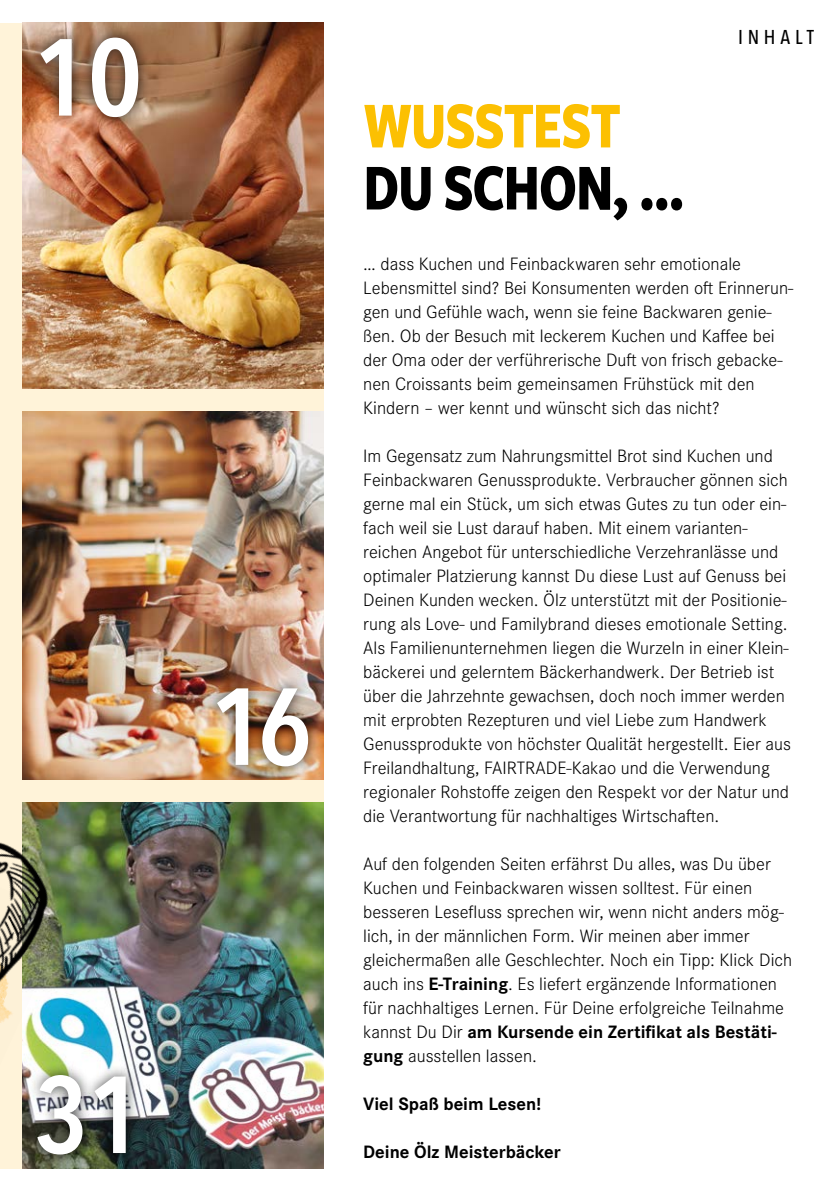
<style>
.page{position:relative;width:840px;height:1191px;background:#fff}
.page>*{position:absolute;margin:0;border:0;box-sizing:border-box;transform-origin:0 0}
.t1{font:600 108px "Avenir Next Condensed";color:#fff}
.t2{font:700 68px "Freight Sans Cnd Pro";letter-spacing:-.025em;color:#000;scale:.9 1}
.t3{font:700 68px "Freight Sans Cnd Pro";letter-spacing:-.025em;color:#fcc002;scale:.9 1}
.t4{font:500 20px "Avenir Next Condensed";letter-spacing:.23em;color:#000}
.t5{font:300 18.6px/24px "Corporate S Pro";color:#000}
.t6{font:700 18.6px "Corporate S Pro";color:#000}
.s1{font-weight:700}
</style>
<div class="page">
<div style="left:0;top:23px;width:323px;height:1145px;background:#fff3d9"></div>
<img style="left:23px;top:23px;width:300px;height:365px">
<img style="left:23px;top:802px;width:300px;height:366px">
<img style="left:23px;top:411px;width:300px;height:369px">
<img style="left:0;top:1019px;width:67px;height:102px">
<div style="left:29px;top:25px;width:122px;height:104px;background:#000;opacity:.75"></div>
<div style="left:26px;top:1062px;width:113px;height:104px;background:#000;opacity:.75"></div>
<div style="left:205px;top:675px;width:116px;height:103px;background:#000;opacity:.75"></div>
<img style="left:0;top:802px;width:97px;height:217px">
<h1 class="t1" style="left:34px;top:-16px;width:109px">10</h1>
<h1 class="t1" style="left:34px;top:1021px;width:109px">31</h1>
<h1 class="t1" style="left:210px;top:633px;width:103px">16</h1>
<h2 class="t3" style="left:363px;top:79px;width:288px">WUSSTEST</h2>
<h2 class="t2" style="left:363px;top:141px;width:358px">DU SCHON, ...</h2>
<p class="t4" style="left:737px;top:25px;width:77px">INHALT</p>
<p class="t5" style="left:363px;top:251px;width:431px">… dass Kuchen und Feinbackwaren sehr emotionale Lebensmittel sind? Bei Konsumenten werden oft Erinnerun&shy;gen und Gefühle wach, wenn sie feine Backwaren genie&shy;ßen. Ob der Besuch mit leckerem Kuchen und Kaffee bei der Oma oder der verführerische Duft von frisch gebacke&shy;nen Croissants beim gemeinsamen Frühstück mit den Kindern – wer kennt und wünscht sich das nicht?</p>
<p class="t5" style="left:363px;top:443px;width:429px">Im Gegensatz zum Nahrungsmittel Brot sind Kuchen und Feinbackwaren Genussprodukte. Verbraucher gönnen sich gerne mal ein Stück, um sich etwas Gutes zu tun oder ein&shy;fach weil sie Lust darauf haben. Mit einem varianten&shy;reichen Angebot für unterschiedliche Verzehranlässe und optimaler Platzierung kannst Du diese Lust auf Genuss bei Deinen Kunden wecken. Ölz unterstützt mit der Positionie&shy;rung als Love- und Familybrand dieses emotionale Setting.<br>Als Familienunternehmen liegen die Wurzeln in einer Klein&shy;bäckerei und gelerntem Bäckerhandwerk. Der Betrieb ist über die Jahrzehnte gewachsen, doch noch immer werden mit erprobten Rezepturen und viel Liebe zum Handwerk Genussprodukte von höchster Qualität hergestellt. Eier aus Freilandhaltung, FAIRTRADE-Kakao und die Verwendung regionaler Rohstoffe zeigen den Respekt vor der Natur und die Verantwortung für nachhaltiges Wirtschaften.</p>
<p class="t5" style="left:363px;top:851px;width:430px">Auf den folgenden Seiten erfährst Du alles, was Du über Kuchen und Feinbackwaren wissen solltest. Für einen besseren Lesefluss sprechen wir, wenn nicht anders mög&shy;lich, in der männlichen Form. Wir meinen aber immer gleichermaßen alle Geschlechter. Noch ein Tipp: Klick Dich auch ins <span class="s1">E-Training</span>. Es liefert ergänzende Informationen für nachhaltiges Lernen. Für Deine erfolgreiche Teilnahme kannst Du Dir <span class="s1">am Kursende ein Zertifikat als Bestäti&shy;gung</span> ausstellen lassen.</p>
<p class="t6" style="left:363px;top:1089px;width:179px">Viel Spaß beim Lesen!</p>
<p class="t6" style="left:363px;top:1137px;width:199px">Deine Ölz Meisterbäcker</p>
</div>
